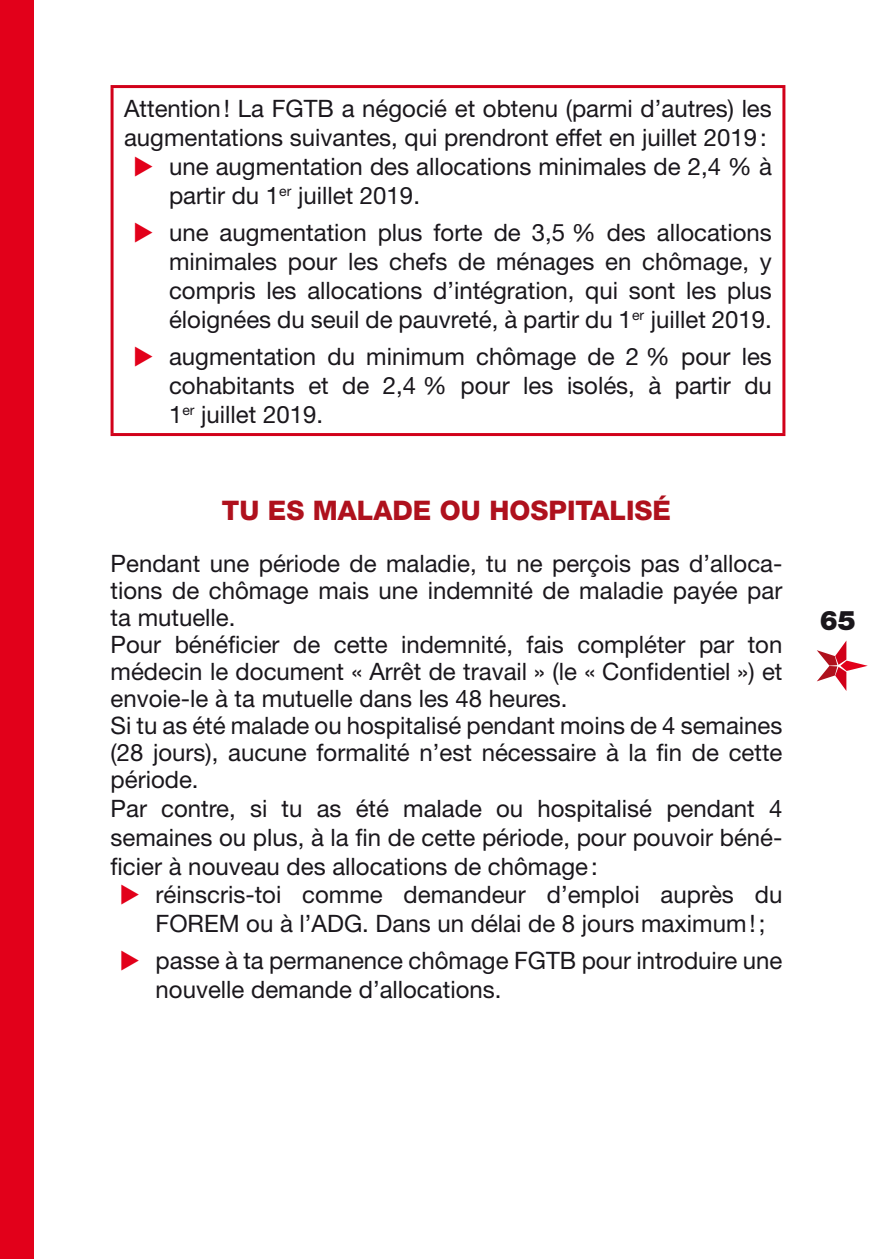
<style>
.page{position:relative;width:893px;height:1259px;background:#fff}
.page>*{position:absolute;margin:0;border:0;box-sizing:border-box;transform-origin:0 0}
.Titre{font:800 27px "Helvetica Neue";color:#af111d}
.t1{font:900 27px "Helvetica Neue";color:#1a171c}
.Standard_FGTB{font:24px/28.8px "Helvetica Neue";color:#1a171c;text-align:justify}
</style>
<div class="page">
<svg style="left:817px;top:640px;width:51px;height:51px"></svg>
<div style="left:0;top:0;width:34px;height:1259px;background:#e2001a"></div>
<hr style="left:111px;top:85px;width:674px;height:3px;background:#d10019">
<hr style="left:111px;top:88px;width:3px;height:345px;background:#d10019">
<hr style="left:782px;top:88px;width:3px;height:345px;background:#d10019">
<hr style="left:111px;top:433px;width:674px;height:3px;background:#d10019">
<p class="Standard_FGTB" style="left:124px;top:94px;width:649px">Attention! La FGTB a négocié et obtenu (parmi d’autres) les augmentations suivantes, qui prendront effet en juillet 2019:</p>
<p class="Standard_FGTB" style="left:169px;top:152px;width:604px">une augmentation des allocations minimales de 2,4 % à partir du 1<sup>er</sup> juillet 2019.</p>
<p class="Standard_FGTB" style="left:169px;top:218px;width:604px">une augmentation plus forte de 3,5 % des allocations minimales pour les chefs de ménages en chômage, y compris les allocations d’intégration, qui sont les plus éloignées du seuil de pauvreté, à partir du 1<sup>er</sup> juillet 2019.</p>
<p class="Standard_FGTB" style="left:169px;top:342px;width:604px">augmentation du minimum chômage de 2 % pour les cohabitants et de 2,4 % pour les isolés, à partir du 1<sup>er</sup> juillet 2019.</p>
<p class="Titre" style="left:222px;top:494px;width:451px">TU ES MALADE OU HOSPITALISÉ</p>
<p class="Standard_FGTB" style="left:111px;top:549px;width:673px;line-height:27px">Pendant une période de maladie, tu ne perçois pas d’alloca&shy;tions de chômage mais une indemnité de maladie payée par ta mutuelle.</p>
<p class="Standard_FGTB" style="left:111px;top:630px;width:673px;line-height:27px">Pour bénéficier de cette indemnité, fais compléter par ton médecin le document « Arrêt de travail » (le « Confidentiel ») et envoie-le à ta mutuelle dans les 48 heures.</p>
<p class="Standard_FGTB" style="left:111px;top:711px;width:673px;line-height:27px">Si tu as été malade ou hospitalisé pendant moins de 4 semaines (28 jours), aucune formalité n’est nécessaire à la fin de cette période.</p>
<p class="Standard_FGTB" style="left:111px;top:793px;width:673px">Par contre, si tu as été malade ou hospitalisé pendant 4 semaines ou plus, à la fin de cette période, pour pouvoir béné&shy;ficier à nouveau des allocations de chômage:</p>
<p class="Standard_FGTB" style="left:156px;top:880px;width:628px">réinscris-toi comme demandeur d’emploi auprès du<br>FOREM ou à l’ADG. Dans un délai de 8 jours maximum!;</p>
<p class="Standard_FGTB" style="left:156px;top:946px;width:628px">passe à ta permanence chômage FGTB pour introduire une nouvelle demande d’allocations.</p>
<p class="t1" style="left:820px;top:604px;width:38px">65</p>
</div>
